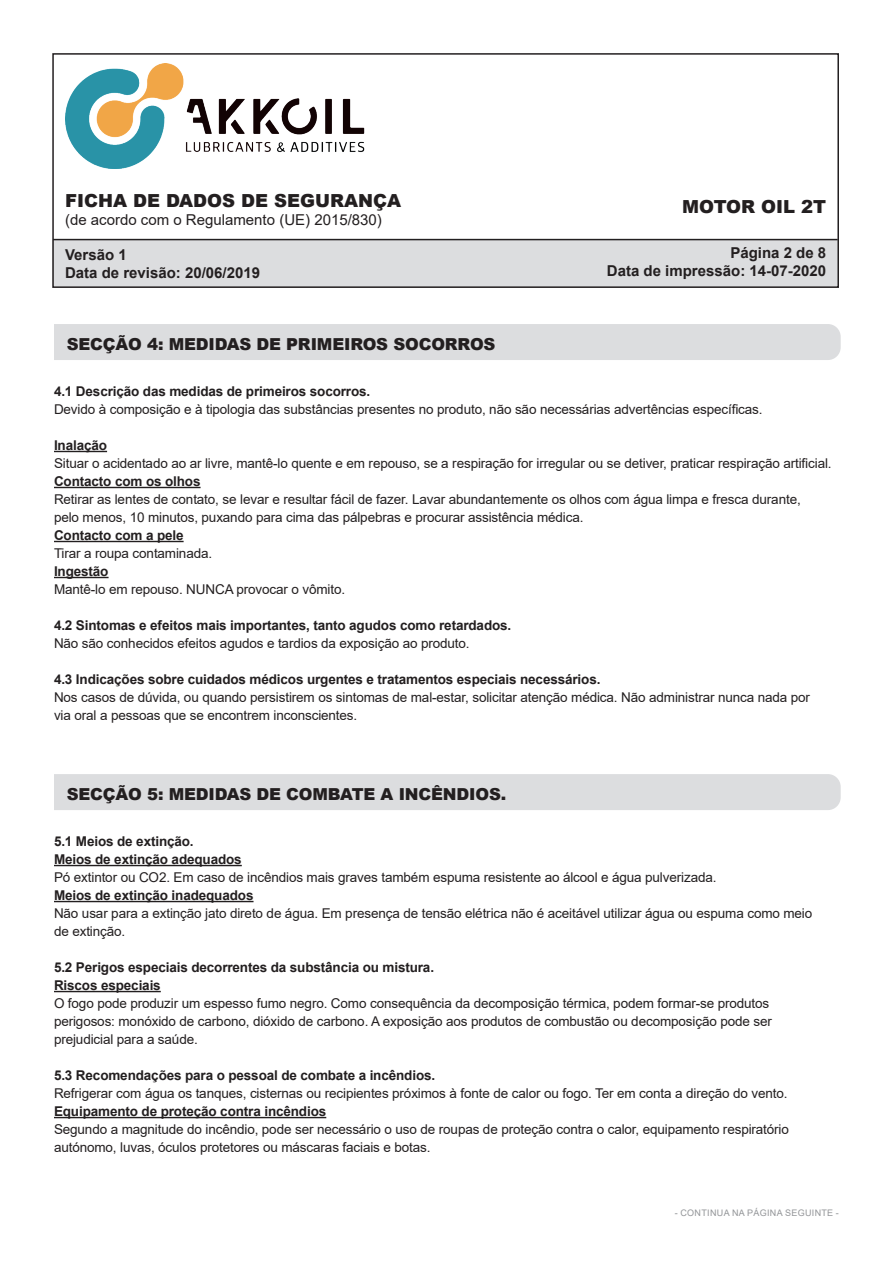
<style>
.page{position:relative;width:893px;height:1263px;background:#fff}
.page>*{position:absolute;margin:0;border:0;box-sizing:border-box;transform-origin:0 0}
.t1{font:900 18px "Arial";color:#231f20}
.t2{font:900 16.5px "Arial";letter-spacing:-.01em;color:#231f20}
.t3{font:700 15px/18px "Arial";color:#231f20}
.t4{font:15px "Arial";color:#231f20}
.t5{font:13.5px/18px "Arial";letter-spacing:-.01em;color:#231f20}
.t6{font:700 13.5px/18px "Arial";letter-spacing:-.01em;color:#231f20}
.t7{font:9px "Arial";letter-spacing:.035em;color:#939598}
</style>
<div class="page">
<div style="left:52px;top:240px;width:787px;height:48px;background:#dcdddf"></div>
<div style="left:52px;top:53px;width:787px;height:235px;border:2px solid #231f20"></div>
<img style="left:65px;top:64px;width:300px;height:104px">
<hr style="left:53px;top:239px;width:785px;height:1px;background:#231f20">
<hr style="left:54px;top:451px;width:53px;height:1px;background:#231f20">
<hr style="left:54px;top:487px;width:147px;height:1px;background:#231f20">
<hr style="left:54px;top:541px;width:130px;height:1px;background:#231f20">
<hr style="left:54px;top:577px;width:55px;height:1px;background:#231f20">
<hr style="left:54px;top:865px;width:188px;height:1px;background:#231f20">
<hr style="left:54px;top:901px;width:200px;height:1px;background:#231f20">
<hr style="left:54px;top:991px;width:107px;height:1px;background:#231f20">
<hr style="left:54px;top:1117px;width:272px;height:1px;background:#231f20">
<div style="left:54px;top:324px;width:787px;height:36px;background:#dcdddf"></div>
<div style="left:54px;top:774px;width:787px;height:36px;background:#dcdddf"></div>
<h1 class="t1" style="left:65px;top:187px;width:338px">FICHA DE DADOS DE SEGURANÇA</h1>
<p class="t4" style="left:65px;top:209px;width:318px">(de acordo com o Regulamento (UE) 2015/830)</p>
<h1 class="t1" style="left:682px;top:194px;width:145px">MOTOR OIL 2T</h1>
<p class="t3" style="left:65px;top:246px;width:197px">Versão 1<br>Data de revisão: 20/06/2019</p>
<p class="t3" style="left:607px;top:243px;width:221px;text-align:right">Página 2 de 8<br>Data de impressão: 14-07-2020</p>
<p class="t2" style="left:67px;top:332px;width:430px">SECÇÃO 4: MEDIDAS DE PRIMEIROS SOCORROS</p>
<p class="t6" style="left:54px;top:382px;width:318px">4.1 Descrição das medidas de primeiros socorros.</p>
<p class="t5" style="left:54px;top:400px;width:710px">Devido à composição e à tipologia das substâncias presentes no produto, não são necessárias advertências específicas.</p>
<p class="t6" style="left:54px;top:436px;width:55px">Inalação</p>
<p class="t5" style="left:54px;top:454px;width:779px">Situar o acidentado ao ar livre, mantê-lo quente e em repouso, se a respiração for irregular ou se detiver, praticar respiração artificial.</p>
<p class="t6" style="left:54px;top:472px;width:148px">Contacto com os olhos</p>
<p class="t5" style="left:54px;top:490px;width:748px">Retirar as lentes de contato, se levar e resultar fácil de fazer. Lavar abundantemente os olhos com água limpa e fresca durante, pelo menos, 10 minutos, puxando para cima das pálpebras e procurar assistência médica.</p>
<p class="t6" style="left:54px;top:526px;width:131px">Contacto com a pele</p>
<p class="t5" style="left:54px;top:544px;width:160px">Tirar a roupa contaminada.</p>
<p class="t6" style="left:54px;top:562px;width:56px">Ingestão</p>
<p class="t5" style="left:54px;top:580px;width:293px">Mantê-lo em repouso. NUNCA provocar o vômito.</p>
<p class="t6" style="left:54px;top:616px;width:459px">4.2 Sintomas e efeitos mais importantes, tanto agudos como retardados.</p>
<p class="t5" style="left:54px;top:634px;width:417px">Não são conhecidos efeitos agudos e tardios da exposição ao produto.</p>
<p class="t6" style="left:54px;top:670px;width:548px">4.3 Indicações sobre cuidados médicos urgentes e tratamentos especiais necessários.</p>
<p class="t5" style="left:54px;top:688px;width:758px">Nos casos de dúvida, ou quando persistirem os sintomas de mal-estar, solicitar atenção médica. Não administrar nunca nada por via oral a pessoas que se encontrem inconscientes.</p>
<p class="t2" style="left:67px;top:782px;width:441px">SECÇÃO 5: MEDIDAS DE COMBATE A INCÊNDIOS.</p>
<p class="t6" style="left:54px;top:832px;width:189px">5.1 Meios de extinção.<br>Meios de extinção adequados</p>
<p class="t5" style="left:54px;top:868px;width:664px">Pó extintor ou CO2. Em caso de incêndios mais graves também espuma resistente ao álcool e água pulverizada.</p>
<p class="t6" style="left:54px;top:886px;width:201px">Meios de extinção inadequados</p>
<p class="t5" style="left:54px;top:904px;width:760px">Não usar para a extinção jato direto de água. Em presença de tensão elétrica não é aceitável utilizar água ou espuma como meio de extinção.</p>
<p class="t6" style="left:54px;top:958px;width:382px">5.2 Perigos especiais decorrentes da substância ou mistura.<br>Riscos especiais</p>
<p class="t5" style="left:54px;top:994px;width:719px">O fogo pode produzir um espesso fumo negro. Como consequência da decomposição térmica, podem formar-se produtos perigosos: monóxido de carbono, dióxido de carbono. A exposição aos produtos de combustão ou decomposição pode ser prejudicial para a saúde.</p>
<p class="t6" style="left:54px;top:1066px;width:383px">5.3 Recomendações para o pessoal de combate a incêndios.</p>
<p class="t5" style="left:54px;top:1084px;width:735px">Refrigerar com água os tanques, cisternas ou recipientes próximos à fonte de calor ou fogo. Ter em conta a direção do vento.</p>
<p class="t6" style="left:54px;top:1102px;width:274px">Equipamento de proteção contra incêndios</p>
<p class="t5" style="left:54px;top:1120px;width:736px">Segundo a magnitude do incêndio, pode ser necessário o uso de roupas de proteção contra o calor, equipamento respiratório autónomo, luvas, óculos protetores ou máscaras faciais e botas.</p>
<p class="t7" style="left:675px;top:1206px;width:166px">- CONTINUA NA PÁGINA SEGUINTE -</p>
</div>
